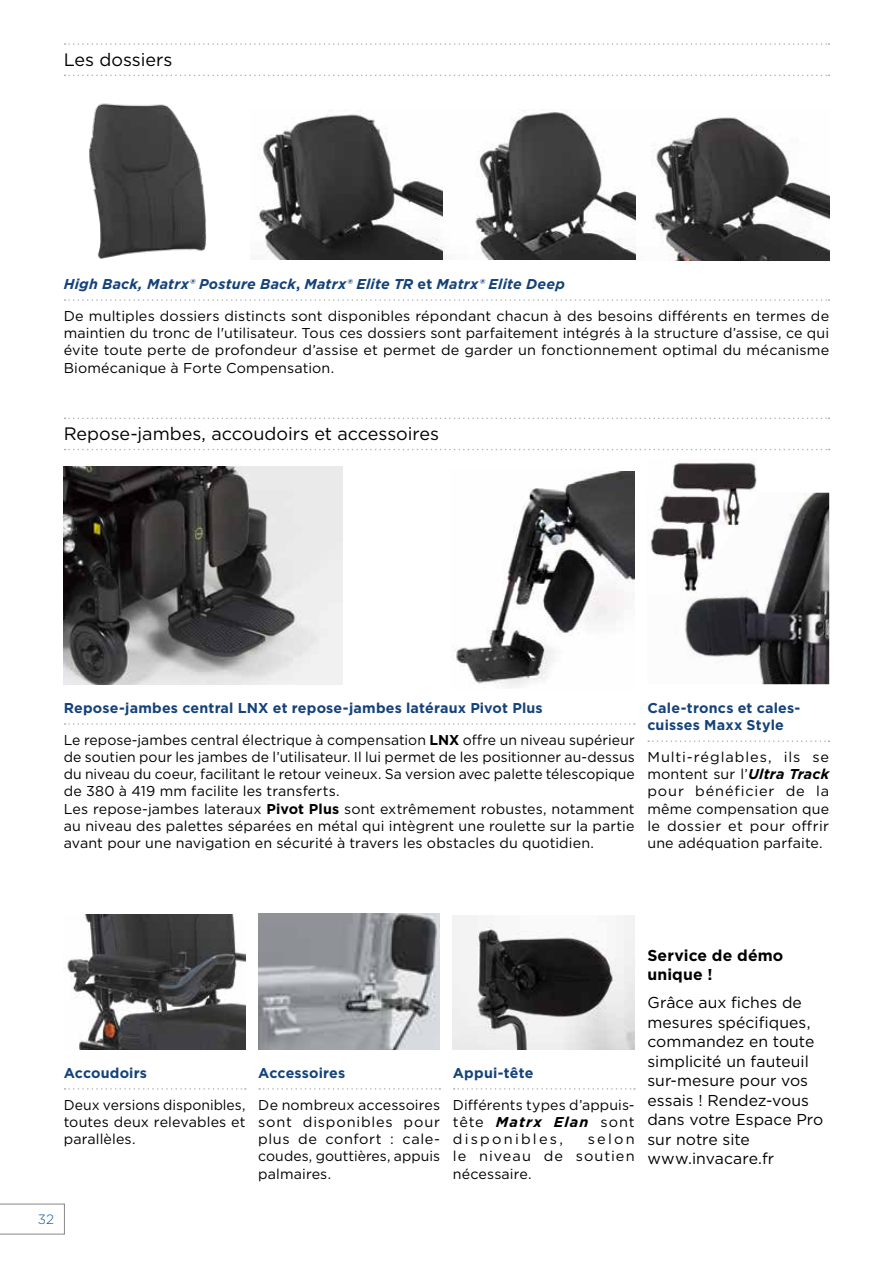
<style>
.page{position:relative;width:893px;height:1263px;background:#fff}
.page>*{position:absolute;margin:0;border:0;box-sizing:border-box;transform-origin:0 0}
.t1{font:18px "Gotham";letter-spacing:-.005em;color:#000}
.t2{font:15.75px/19.5px "Gotham";letter-spacing:.005em;color:#000}
.t3{font:700 15.75px/19.5px "Gotham";letter-spacing:.01em;color:#000}
.t4{font:14.25px/17.2px "Gotham";letter-spacing:.005em;color:#000;text-align:justify}
.t5{font:700 14.25px/17.2px "Gotham";letter-spacing:.01em;color:#14427a}
.t6{font:italic 700 14.25px "Gotham";letter-spacing:.015em;color:#14427a}
.t7{font:300 13.5px "Gotham";color:#0755a0}
.s1{font-style:normal}
.s2{font-weight:700}
.s3{font-weight:700;font-style:italic}
</style>
<div class="page">
<svg style="left:65px;top:43px;width:764px;height:2px"></svg>
<svg style="left:65px;top:75px;width:764px;height:1px"></svg>
<svg style="left:65px;top:418px;width:764px;height:1px"></svg>
<svg style="left:65px;top:449px;width:764px;height:1px"></svg>
<img style="left:453px;top:916px;width:182px;height:133px">
<img style="left:89px;top:103px;width:118px;height:156px">
<img style="left:257px;top:110px;width:572px;height:150px">
<img style="left:64px;top:466px;width:279px;height:218px">
<img style="left:451px;top:472px;width:184px;height:216px">
<img style="left:685px;top:493px;width:144px;height:191px">
<svg style="left:648px;top:740px;width:181px;height:2px"></svg>
<img style="left:67px;top:914px;width:179px;height:135px">
<svg style="left:65px;top:1088px;width:181px;height:2px"></svg>
<svg style="left:259px;top:1088px;width:181px;height:2px"></svg>
<svg style="left:454px;top:1088px;width:181px;height:2px"></svg>
<img style="left:258px;top:914px;width:181px;height:135px">
<img style="left:650px;top:462px;width:107px;height:131px">
<svg style="left:65px;top:299px;width:764px;height:2px"></svg>
<svg style="left:65px;top:723px;width:570px;height:2px"></svg>
<svg style="left:0;top:1204px;width:65px;height:30px"></svg>
<p class="t1" style="left:64px;top:48px;width:110px">Les dossiers</p>
<p class="t6" style="left:64px;top:274px;width:503px">High Back, Matrx® Posture Back<span class="s1">,</span> Matrx® Elite TR <span class="s1">et</span> Matrx® Elite Deep</p>
<p class="t4" style="left:64px;top:307px;width:767px">De multiples dossiers distincts sont disponibles répondant chacun à des besoins différents en termes de maintien du tronc de l'utilisateur. Tous ces dossiers sont parfaitement intégrés à la structure d’assise, ce qui évite toute perte de profondeur d’assise et permet de garder un fonctionnement optimal du mécanisme Biomécanique à Forte Compensation.</p>
<p class="t1" style="left:64px;top:422px;width:377px">Repose-jambes, accoudoirs et accessoires</p>
<p class="t5" style="left:64px;top:699px;width:480px">Repose-jambes central LNX et repose-jambes latéraux Pivot Plus</p>
<p class="t4" style="left:64px;top:731px;width:572px;text-align:left">Le repose-jambes central électrique à compensation <span class="s2">LNX</span> offre un niveau supérieur de soutien pour les jambes de l’utilisateur. Il lui permet de les positionner au-dessus du niveau du coeur, facilitant le retour veineux. Sa version avec palette télescopique de 380 à 419 mm facilite les transferts.<br>Les repose-jambes lateraux <span class="s2">Pivot Plus</span> sont extrêmement robustes, notamment au niveau des palettes séparées en métal qui intègrent une roulette sur la partie avant pour une navigation en sécurité à travers les obstacles du quotidien.</p>
<p class="t5" style="left:647px;top:699px;width:154px">Cale-troncs et cales&shy;cuisses Maxx Style</p>
<p class="t4" style="left:647px;top:748px;width:183px">Multi-réglables, ils se montent sur l’<span class="s3">Ultra Track </span>pour bénéficier de la même compensation que le dossier et pour offrir une adéquation parfaite.</p>
<p class="t5" style="left:64px;top:1064px;width:85px">Accoudoirs</p>
<p class="t4" style="left:64px;top:1096px;width:183px">Deux versions disponibles, toutes deux relevables et parallèles.</p>
<p class="t7" style="left:38px;top:1211px;width:18px">32</p>
<p class="t5" style="left:258px;top:1064px;width:88px">Accessoires</p>
<p class="t4" style="left:258px;top:1096px;width:183px">De nombreux accessoires sont disponibles pour plus de confort : cale&shy;coudes, gouttières, appuis palmaires.</p>
<p class="t5" style="left:453px;top:1064px;width:82px">Appui-tête</p>
<p class="t4" style="left:453px;top:1096px;width:183px">Différents types d’appuis&shy;tête <span class="s3">Matrx Elan</span> sont disponibles,</p>
<p class="t4" style="left:453px;top:1130px;width:183px;text-indent:135px">selon le niveau de soutien nécessaire.</p>
<p class="t3" style="left:647px;top:945px;width:138px">Service de démo unique !</p>
<p class="t2" style="left:647px;top:992px;width:177px">Grâce aux fiches de mesures spécifiques, commandez en toute simplicité un fauteuil sur-mesure pour vos essais ! Rendez-vous dans votre Espace Pro sur notre site www.invacare.fr</p>
</div>
